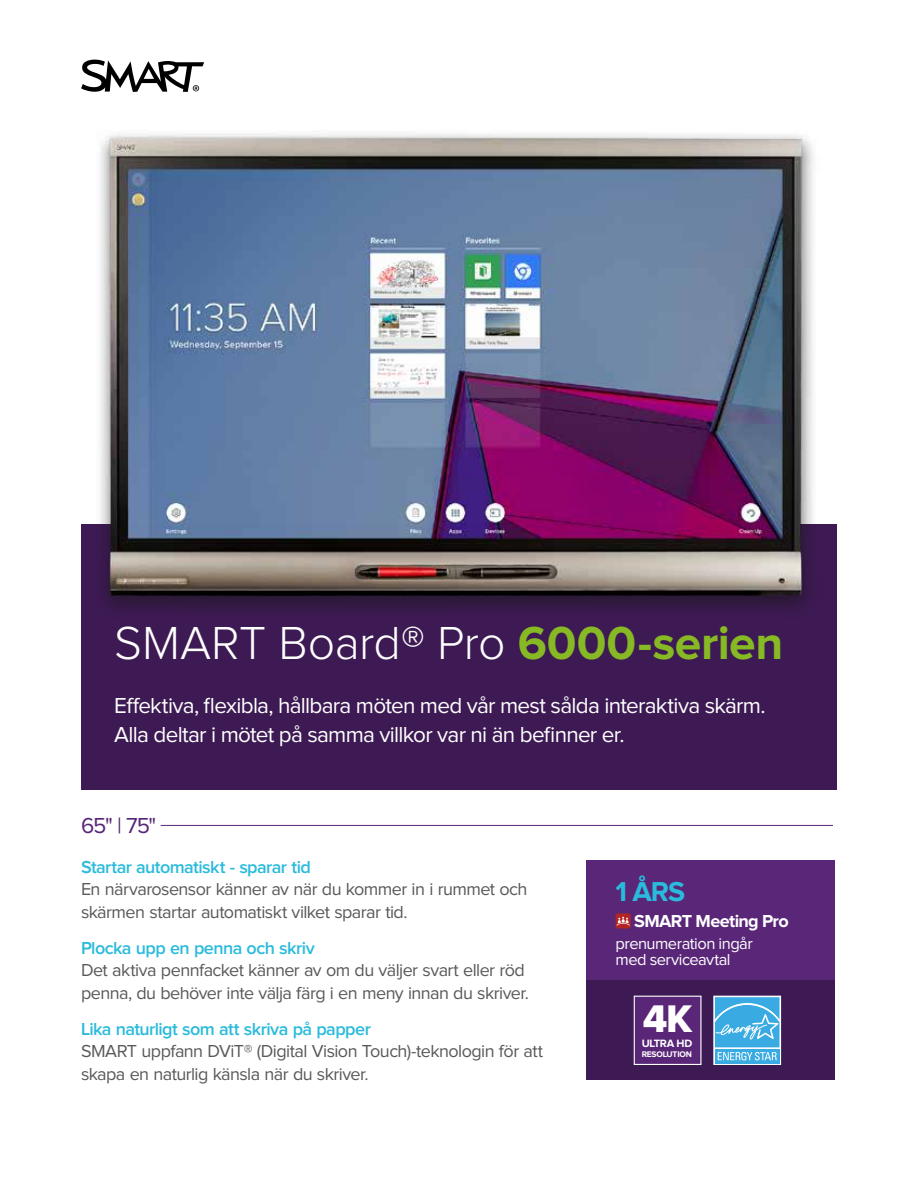
<style>
.page{position:relative;width:918px;height:1188px;background:#fff}
.page>*{position:absolute;margin:0;border:0;box-sizing:border-box;transform-origin:0 0}
.t1{font:300 48px "Proxima Nova";letter-spacing:-.01em;color:#fff}
.t2{font:39.9px "Proxima Nova Extrabld";color:#fff}
.t3{font:700 28.35px "Proxima Nova";color:#2abbdc}
.t4{font:22.5px/28.5px "Proxima Nova";letter-spacing:-.035em;color:#fff}
.t5{font:22.5px "Proxima Nova";color:#592678}
.t6{font:18px/22.5px "Proxima Nova";letter-spacing:-.03em;color:#5b585b}
.t7{font:600 18px "Proxima Nova";letter-spacing:-.03em;color:#2abbdc}
.t8{font:700 18px "Proxima Nova";letter-spacing:-.035em;color:#fff}
.t9{font:16.5px/16.5px "Proxima Nova";letter-spacing:-.03em;color:#fff}
.t10{font:700 10.95px "Proxima Nova";letter-spacing:-.025em;color:#fff}
.t11{font:700 8.4px "Proxima Nova";letter-spacing:-.025em;color:#fff}
.s1{font-weight:700;color:#87b925}
</style>
<div class="page">
<div style="left:81px;top:524px;width:756px;height:266px;background:#3d1a53"></div>
<svg style="left:81px;top:60px;width:123px;height:31px"></svg>
<div style="left:587px;top:860px;width:248px;height:220px;background:#592678"></div>
<div style="left:587px;top:981px;width:248px;height:99px;background:#3d1a53"></div>
<svg style="left:713px;top:996px;width:68px;height:69px;background:#66bde7"></svg>
<div style="left:634px;top:996px;width:68px;height:69px;background:#592678;border:1px solid #fff"></div>
<hr style="left:161px;top:825px;width:672px;height:1px;background:#592678">
<div style="left:616px;top:913px;width:15px;height:16px;background:#b32523;border-radius:2px"></div>
<svg style="left:617px;top:917px;width:13px;height:9px"></svg>
<img style="left:89px;top:63px;width:725px;height:545px">
<h1 class="t1" style="left:114px;top:621px;width:670px">SMART Board® Pro <span class="s1">6000-serien</span></h1>
<p class="t4" style="left:114px;top:692px;width:653px">Effektiva, flexibla, hållbara möten med vår mest sålda interaktiva skärm.<br>Alla deltar i mötet på samma villkor var ni än befinner er.</p>
<p class="t5" style="left:81px;top:815px;width:77px">65" | 75"</p>
<p class="t7" style="left:81px;top:859px;width:231px">Startar automatiskt - sparar tid</p>
<p class="t6" style="left:81px;top:879px;width:448px">En närvarosensor känner av när du kommer in i rummet och skärmen startar automatiskt vilket sparar tid.</p>
<p class="t7" style="left:81px;top:940px;width:235px">Plocka upp en penna och skriv</p>
<p class="t6" style="left:81px;top:960px;width:450px">Det aktiva pennfacket känner av om du väljer svart eller röd penna, du behöver inte välja färg i en meny innan du skriver.</p>
<p class="t7" style="left:81px;top:1021px;width:291px">Lika naturligt som att skriva på papper</p>
<p class="t6" style="left:81px;top:1041px;width:464px">SMART uppfann DViT® (Digital Vision Touch)-teknologin för att skapa en naturlig känsla när du skriver.</p>
<h3 class="t3" style="left:616px;top:879px;width:71px">1 ÅRS</h3>
<p class="t8" style="left:634px;top:913px;width:156px">SMART Meeting Pro</p>
<p class="t9" style="left:616px;top:936px;width:139px">prenumeration ingår med serviceavtal</p>
<h2 class="t2" style="left:643px;top:1000px;width:51px">4K</h2>
<p class="t10" style="left:642px;top:1039px;width:52px">ULTRA HD</p>
<p class="t11" style="left:642px;top:1050px;width:52px">RESOLUTION</p>
</div>
